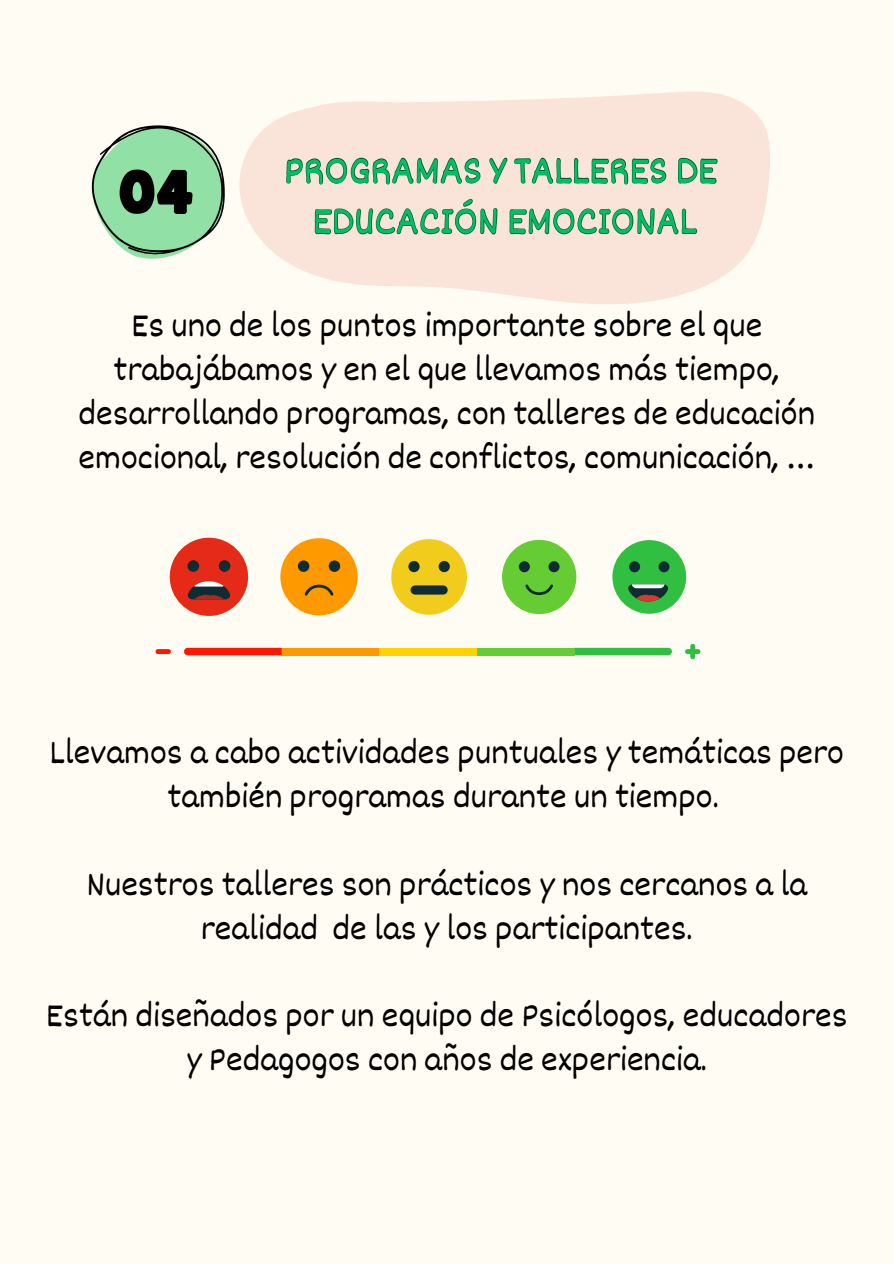
<style>
.page{position:relative;width:894px;height:1264px;background:#fff}
.page>*{position:absolute;margin:0;border:0;box-sizing:border-box;transform-origin:0 0}
.t1{font:60.75px "Funtastic";color:#000}
.t2{font:40.2px/50.7px "Dekko";color:#00bf63;text-align:center}
.t3{font:35.55px/43.8px "Dekko";color:#000;text-align:center}
.s1{font-family:"Noto Sans Gurmukhi"}
</style>
<div class="page">
<div style="left:0;top:0;width:893px;height:1263px;background:#fffcf3"></div>
<svg style="left:91px;top:125px;width:134px;height:134px"></svg>
<svg style="left:239px;top:94px;width:531px;height:185px;fill:#fae4d9"></svg>
<div style="left:612px;top:540px;width:74px;height:73px;background:#30bf40;border-radius:50%"></div>
<div style="left:629px;top:561px;width:11px;height:11px;background:#0f2c33;border-radius:50%"></div>
<div style="left:658px;top:561px;width:11px;height:11px;background:#0f2c33;border-radius:50%"></div>
<div style="left:502px;top:540px;width:74px;height:74px;background:#6c3;border-radius:50%"></div>
<div style="left:518px;top:561px;width:11px;height:11px;background:#0f2c33;border-radius:50%"></div>
<div style="left:548px;top:561px;width:11px;height:11px;background:#0f2c33;border-radius:50%"></div>
<svg style="left:525px;top:584px;width:28px;height:11px"></svg>
<div style="left:280px;top:538px;width:77px;height:77px;background:#f90;border-radius:50%"></div>
<div style="left:298px;top:560px;width:11px;height:12px;background:#0f2c33;border-radius:50%"></div>
<div style="left:328px;top:560px;width:12px;height:12px;background:#0f2c33;border-radius:50%"></div>
<svg style="left:304px;top:584px;width:29px;height:12px"></svg>
<div style="left:391px;top:539px;width:76px;height:75px;background:#f2cc1d;border-radius:50%"></div>
<div style="left:408px;top:561px;width:11px;height:11px;background:#0f2c33;border-radius:50%"></div>
<div style="left:438px;top:561px;width:11px;height:11px;background:#0f2c33;border-radius:50%"></div>
<div style="left:415px;top:585px;width:28px;height:9px;background:#0f2c33"></div>
<div style="left:170px;top:537px;width:78px;height:79px;background:#e52b17;border-radius:50%"></div>
<div style="left:187px;top:560px;width:12px;height:12px;background:#0f2c33;border-radius:50%"></div>
<div style="left:219px;top:560px;width:11px;height:12px;background:#0f2c33;border-radius:50%"></div>
<svg style="left:187px;top:581px;width:44px;height:18px"></svg>
<svg style="left:628px;top:584px;width:40px;height:17px"></svg>
<div style="left:379px;top:648px;width:97px;height:7px;background:#ffd200"></div>
<div style="left:281px;top:648px;width:98px;height:7px;background:#f90"></div>
<svg style="left:574px;top:648px;width:97px;height:7px"></svg>
<div style="left:476px;top:648px;width:98px;height:7px;background:#6c3"></div>
<svg style="left:184px;top:648px;width:97px;height:7px"></svg>
<div style="left:155px;top:649px;width:16px;height:5px;background:#ff1800;border-radius:2px"></div>
<svg style="left:685px;top:644px;width:15px;height:15px"></svg>
<svg style="left:285px;top:91px;width:433px;height:198px"></svg>
<svg style="left:313px;top:113px;width:385px;height:191px;background:#e6dacd"></svg>
<p class="t1" style="left:119px;top:164px;width:77px">04</p>
<p class="t2" style="left:284px;top:143px;width:434px">PROGRAMAS Y TALLERES DE<br>EDUCACIÓN EMOCIONAL</p>
<p class="t3" style="left:78px;top:302px;width:738px">Es uno de los puntos importante sobre el que trabajábamos y en el que llevamos más tiempo, desarrollando programas, con talleres de educación emocional, resolución de conflictos, comunicación, <span class="s1">…</span></p>
<p class="t3" style="left:49px;top:728px;width:795px">Llevamos a cabo actividades puntuales y temáticas pero también programas durante un tiempo.</p>
<h1 class="t3" style="left:86px;top:860px;width:722px">Nuestros talleres son prácticos y nos cercanos a la realidad de las y los participantes.</h1>
<p class="t3" style="left:46px;top:992px;width:802px">Están diseñados por un equipo de Psicólogos, educadores y Pedagogos con años de experiencia.</p>
</div>
